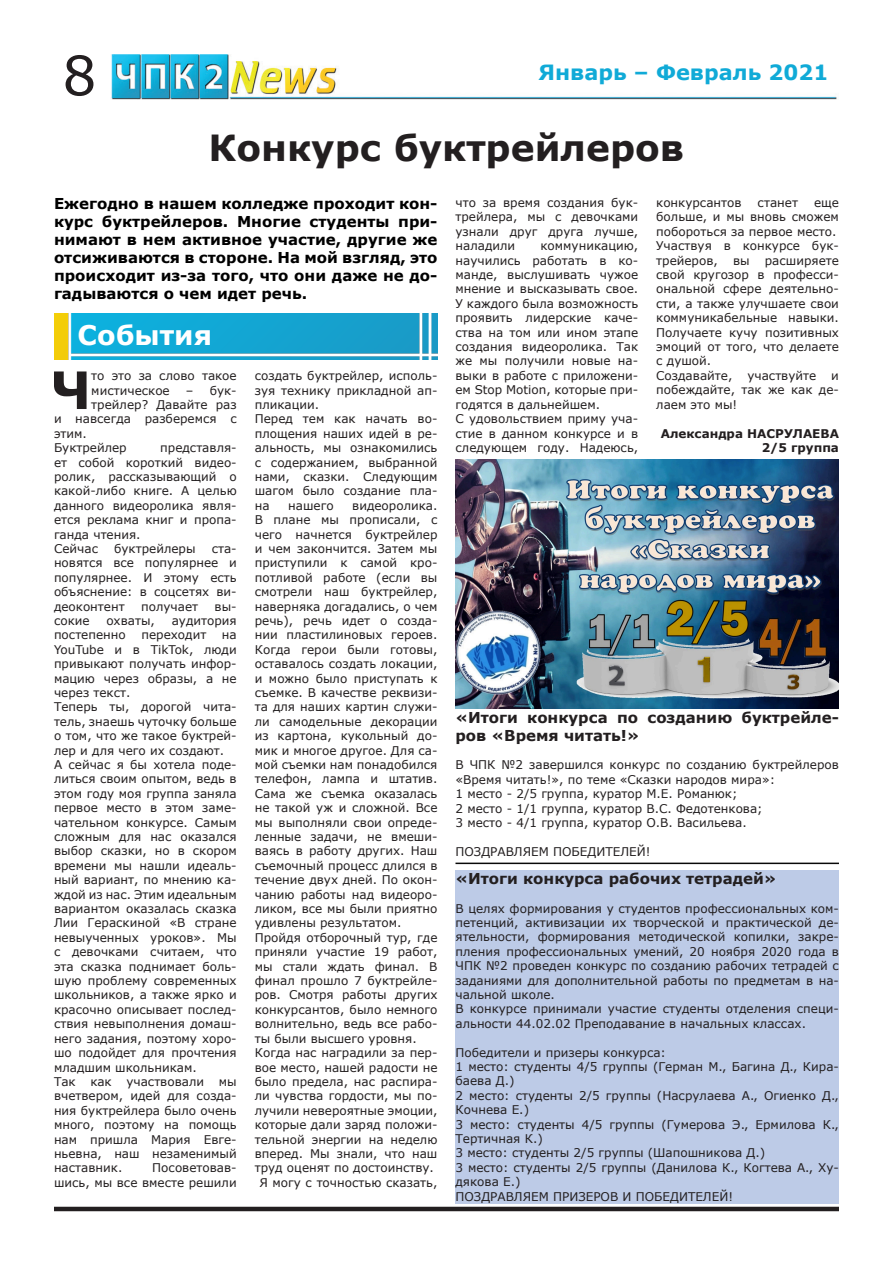
<style>
.page{position:relative;width:893px;height:1263px;background:#fff}
.page>*{position:absolute;margin:0;border:0;box-sizing:border-box;transform-origin:0 0}
.t1{font:54px "Verdana";color:#231f20}
.t2{font:700 51.6px "Verdana";color:#231f20}
.t3{font:700 36px "Verdana";color:#231f20}
.t4{font:700 27px "Verdana";color:#fff}
.t5{font:700 21px "Verdana";color:#10aad7}
.t6{font:700 15px/18px "Verdana";color:#000;text-align:justify}
.t7{font:700 15px/18px "Verdana";color:#231f20}
.t8{font:12px/14.4px "Verdana";color:#231f20;text-align:justify}
.t9{font:700 12px "Verdana";color:#231f20}
</style>
<div class="page">
<img style="left:111px;top:54px;width:726px;height:46px">
<hr style="left:54px;top:1207px;width:785px;height:4px;background:#231f20">
<div style="left:455px;top:870px;width:384px;height:333px;background:#bdcbe7"></div>
<img style="left:54px;top:313px;width:383px;height:47px">
<img style="left:455px;top:460px;width:384px;height:249px">
<hr style="left:455px;top:862px;width:384px;height:2px;background:#000">
<h1 class="t1" style="left:62px;top:41px;width:36px">8</h1>
<h3 class="t5" style="left:538px;top:59px;width:291px">Январь – Февраль 2021</h3>
<p class="t3" style="left:209px;top:124px;width:477px">Конкурс буктрейлеров</p>
<p class="t6" style="left:54px;top:195px;width:385px">Ежегодно в нашем колледже проходит кон&shy;курс буктрейлеров. Многие студенты при&shy;нимают в нем активное участие, другие же отсиживаются в стороне. На мой взгляд, это происходит из-за того, что они даже не до&shy;гадываются о чем идет речь.</p>
<p class="t8" style="left:455px;top:196px;width:184px">что за время создания бук&shy;трейлера, мы с девочками узнали друг друга лучше, наладили</p>
<p class="t8" style="left:656px;top:196px;width:184px;text-indent:158px">еще больше, и мы вновь сможем побороться за первое место.</p>
<p class="t8" style="left:656px;top:239px;width:184px">Участвуя в конкурсе бук&shy;трейеров,</p>
<p class="t8" style="left:656px;top:196px;width:87px">конкурсантов</p>
<p class="t8" style="left:758px;top:196px;width:42px">станет</p>
<p class="t8" style="left:455px;top:239px;width:184px;text-indent:85px">коммуникацию, научились работать в ко&shy;манде, выслушивать чужое мнение и высказывать свое.<br>У каждого была возможность проявить лидерские каче&shy;ства на том или ином этапе создания видеоролика. Так же мы получили новые на&shy;выки в работе с приложени&shy;ем Stop Motion, которые при&shy;годятся в дальнейшем.</p>
<p class="t8" style="left:455px;top:412px;width:184px">С удовольствием приму уча&shy;стие в данном конкурсе и в следующем году. Надеюсь,</p>
<p class="t8" style="left:656px;top:253px;width:184px;text-indent:109px">расширяете свой кругозор в професси&shy;ональной сфере деятельно&shy;сти, а также улучшаете свои коммуникабельные навыки.<br>Получаете кучу позитивных эмоций от того, что делаете с душой.</p>
<p class="t8" style="left:656px;top:368px;width:184px">Создавайте, участвуйте и побеждайте, так же как де&shy;лаем это мы!</p>
<p class="t9" style="left:661px;top:425px;width:180px">Александра НАСРУЛАЕВА</p>
<p class="t9" style="left:762px;top:440px;width:79px">2/5 группа</p>
<p class="t8" style="left:733px;top:253px;width:18px">вы</p>
<p class="t4" style="left:78px;top:318px;width:136px">События</p>
<p class="t8" style="left:255px;top:369px;width:184px">создать буктрейлер, исполь&shy;зуя технику прикладной ап&shy;пликации.</p>
<p class="t8" style="left:255px;top:412px;width:184px">Перед тем как начать во&shy;площения наших идей в ре&shy;альность, мы ознакомились с содержанием, выбранной нами, сказки. Следующим шагом было создание пла&shy;на</p>
<p class="t2" style="left:51px;top:357px;width:42px">Ч</p>
<p class="t8" style="left:91px;top:369px;width:147px">то это за слово такое мистическое</p>
<p class="t8" style="left:186px;top:383px;width:52px">– бук-</p>
<p class="t8" style="left:91px;top:398px;width:147px">трейлер? Давайте раз</p>
<p class="t8" style="left:54px;top:412px;width:184px">и навсегда разберемся с</p>
<p class="t8" style="left:54px;top:426px;width:34px">этим.</p>
<p class="t8" style="left:54px;top:441px;width:74px">Буктрейлер</p>
<p class="t8" style="left:54px;top:441px;width:184px;text-indent:106px">представля&shy;ет собой короткий видео&shy;ролик, рассказывающий о какой-либо книге. А целью данного видеоролика явля&shy;ется реклама книг и пропа&shy;ганда чтения.</p>
<p class="t8" style="left:54px;top:542px;width:46px">Сейчас</p>
<p class="t8" style="left:114px;top:542px;width:83px">буктрейлеры</p>
<p class="t8" style="left:255px;top:498px;width:184px;text-indent:97px">видеоролика.<br>В плане мы прописали, с чего начнется буктрейлер и чем закончится. Затем мы приступили к самой кро&shy;потливой работе (если вы смотрели наш буктрейлер, наверняка догадались, о чем речь), речь идет о созда&shy;нии пластилиновых героев.<br>Когда герои были готовы, оставалось создать локации, и можно было приступать к съемке. В качестве реквизи&shy;та для наших картин служи&shy;ли самодельные декорации из картона, кукольный до&shy;мик и многое другое. Для са&shy;мой съемки нам понадобился телефон, лампа и штатив.<br>Сама же съемка оказалась не такой уж и сложной. Все мы выполняли свои опреде&shy;ленные задачи, не вмеши&shy;ваясь в работу других. Наш съемочный процесс длился в течение двух дней. По окон&shy;чанию работы над видеоро&shy;ликом, все мы были приятно удивлены результатом.</p>
<p class="t8" style="left:255px;top:930px;width:184px">Пройдя отборочный тур, где приняли участие 19 работ, мы стали ждать финал. В финал прошло 7 буктрейле&shy;ров. Смотря работы других конкурсантов, было немного волнительно, ведь все рабо&shy;ты были высшего уровня.</p>
<p class="t8" style="left:255px;top:1046px;width:184px">Когда нас наградили за пер&shy;вое место, нашей радости не было предела, нас распира&shy;ли чувства гордости, мы по&shy;лучили невероятные эмоции, которые дали заряд положи&shy;тельной энергии на неделю вперед. Мы знали, что наш труд оценят по достоинству.</p>
<p class="t8" style="left:259px;top:1175px;width:180px">Я могу с точностью сказать,</p>
<p class="t8" style="left:288px;top:498px;width:47px">нашего</p>
<p class="t8" style="left:54px;top:542px;width:184px;text-indent:158px">ста&shy;новятся все популярнее и популярнее. И этому есть объяснение: в соцсетях ви&shy;деоконтент</p>
<p class="t8" style="left:141px;top:599px;width:59px">получает</p>
<p class="t8" style="left:215px;top:599px;width:24px">вы-</p>
<p class="t8" style="left:54px;top:614px;width:37px">сокие</p>
<p class="t8" style="left:106px;top:614px;width:50px">охваты,</p>
<p class="t8" style="left:172px;top:614px;width:67px">аудитория</p>
<p class="t8" style="left:54px;top:628px;width:73px">постепенно</p>
<p class="t8" style="left:141px;top:628px;width:66px">переходит</p>
<p class="t8" style="left:54px;top:628px;width:184px;text-indent:168px">на YouTube и в TikTok, люди привыкают получать инфор&shy;мацию через образы, а не через текст.</p>
<p class="t8" style="left:54px;top:700px;width:184px">Теперь ты, дорогой чита&shy;тель, знаешь чуточку больше о том, что же такое буктрей&shy;лер и для чего их создают.</p>
<p class="t8" style="left:54px;top:758px;width:184px">А сейчас я бы хотела поде&shy;литься своим опытом, ведь в этом году моя группа заняла первое место в этом заме&shy;чательном конкурсе. Самым сложным для нас оказался выбор сказки, но в скором времени мы нашли идеаль&shy;ный вариант, по мнению ка&shy;ждой из нас. Этим идеальным вариантом оказалась сказка Лии Гераскиной «В стране невыученных уроков». Мы с девочками считаем, что эта сказка поднимает боль&shy;шую проблему современных школьников, а также ярко и красочно описывает послед&shy;ствия невыполнения домаш&shy;него задания, поэтому хоро&shy;шо подойдет для прочтения младшим школьникам.</p>
<p class="t8" style="left:54px;top:1074px;width:184px">Так как участвовали мы вчетвером, идей для созда&shy;ния буктрейлера было очень много, поэтому на помощь нам пришла Мария Евге&shy;ньевна, наш незаменимый наставник.</p>
<p class="t7" style="left:455px;top:708px;width:385px">«Итоги конкурса по созданию буктрейле&shy;ров «Время читать!»</p>
<p class="t8" style="left:455px;top:758px;width:385px">В ЧПК №2 завершился конкурс по созданию буктрейлеров «Время читать!», по теме «Сказки народов мира»:</p>
<p class="t8" style="left:455px;top:787px;width:284px">1 место - 2/5 группа, куратор М.Е. Романюк;</p>
<p class="t8" style="left:455px;top:801px;width:309px">2 место - 1/1 группа, куратор В.С. Федотенкова;</p>
<p class="t8" style="left:455px;top:815px;width:293px">3 место - 4/1 группа, куратор О.В. Васильева.</p>
<p class="t8" style="left:455px;top:844px;width:196px">ПОЗДРАВЛЯЕМ ПОБЕДИТЕЛЕЙ!</p>
<p class="t7" style="left:455px;top:869px;width:323px">«Итоги конкурса рабочих тетрадей»</p>
<p class="t8" style="left:455px;top:901px;width:385px">В целях формирования у студентов профессиональных ком&shy;петенций, активизации их творческой и практической де&shy;ятельности, формирования методической копилки, закре&shy;пления профессиональных умений, 20 ноября 2020 года в ЧПК №2 проведен конкурс по созданию рабочих тетрадей с заданиями для дополнительной работы по предметам в на&shy;чальной школе.</p>
<p class="t8" style="left:455px;top:1002px;width:385px">В конкурсе принимали участие студенты отделения специ&shy;альности 44.02.02 Преподавание в начальных классах.</p>
<p class="t8" style="left:455px;top:1045px;width:212px">Победители и призеры конкурса:</p>
<p class="t8" style="left:455px;top:1059px;width:385px">1 место: студенты 4/5 группы (Герман М., Багина Д., Кира&shy;баева Д.)</p>
<p class="t8" style="left:455px;top:1088px;width:385px">2 место: студенты 2/5 группы (Насрулаева А., Огиенко Д.,<br>Кочнева Е.)</p>
<p class="t8" style="left:455px;top:1117px;width:385px">3 место: студенты 4/5 группы (Гумерова Э., Ермилова К.,<br>Тертичная К.)</p>
<p class="t8" style="left:455px;top:1146px;width:311px">3 место: студенты 2/5 группы (Шапошникова Д.)</p>
<p class="t8" style="left:455px;top:1160px;width:385px">3 место: студенты 2/5 группы (Данилова К., Когтева А., Ху&shy;дякова Е.)</p>
<p class="t8" style="left:455px;top:1189px;width:279px">ПОЗДРАВЛЯЕМ ПРИЗЕРОВ И ПОБЕДИТЕЛЕЙ!</p>
<p class="t8" style="left:54px;top:1161px;width:184px;text-align:right">Посоветовав-<br>шись, мы все вместе решили</p>
</div>
